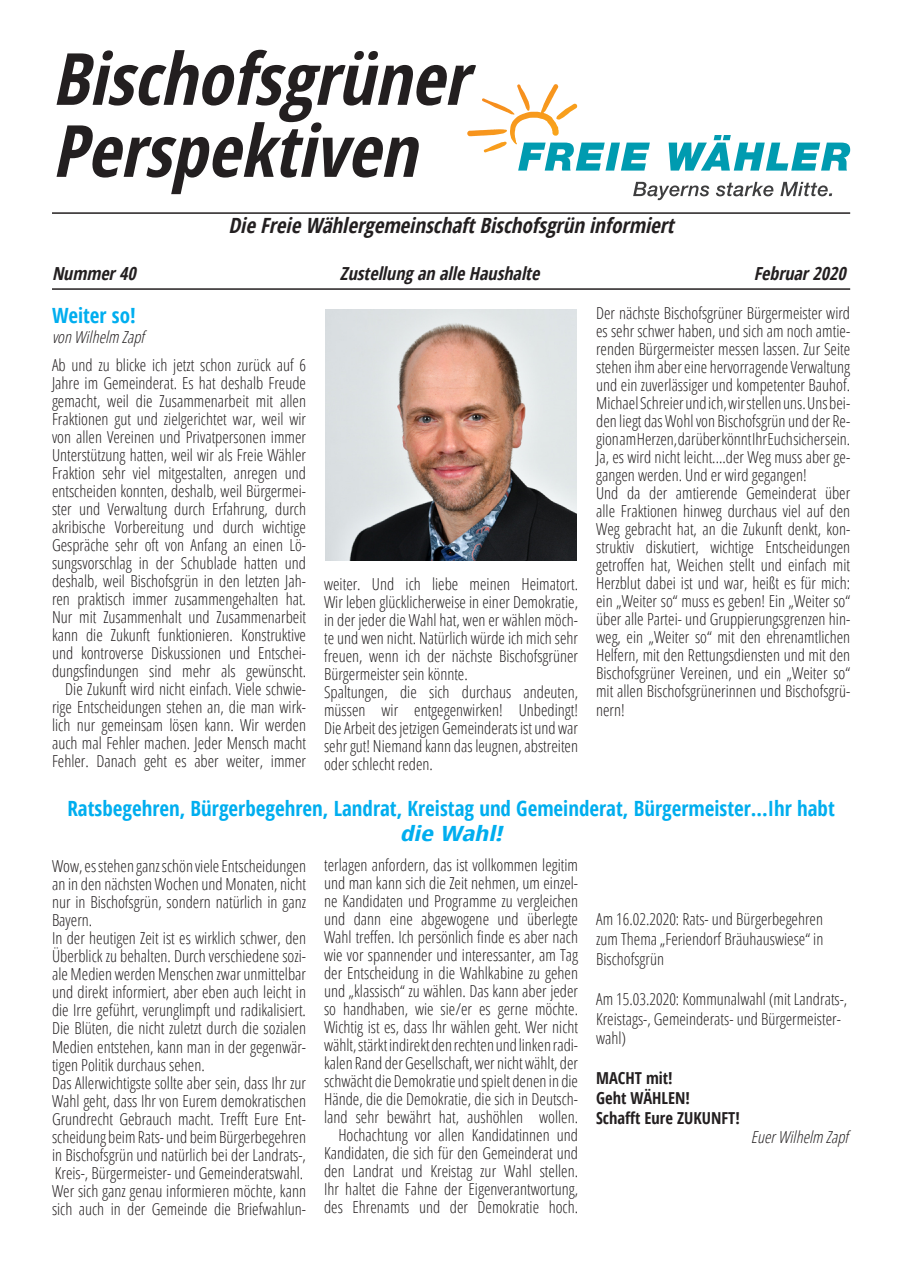
<style>
.page{position:relative;width:902px;height:1280px;background:#fff}
.page>*{position:absolute;margin:0;border:0;box-sizing:border-box;transform-origin:0 0}
.t1{font:italic 700 72px "Open Sans Condensed";color:#231f20}
.t2{font:700 21px "Open Sans Condensed";color:#00aeef}
.t3{font:italic 700 21px "Open Sans Condensed";color:#231f20}
.t4{font:italic 700 21px "Open Sans Condensed";color:#00aeef;scale:1.32 1}
.t5{font:italic 700 18px "Open Sans Condensed";color:#231f20}
.t6{font:300 16.5px/18px "Open Sans Condensed";color:#231f20;text-align:justify}
.t7{font:700 16.5px/19.8px "Open Sans Condensed";color:#231f20}
.t8{font:italic 300 16.5px "Open Sans Condensed";color:#231f20}
</style>
<div class="page">
<svg style="left:510px;top:84px;width:139px;height:87px"></svg>
<svg style="left:668px;top:135px;width:182px;height:36px"></svg>
<svg style="left:633px;top:182px;width:76px;height:18px"></svg>
<svg style="left:716px;top:182px;width:57px;height:14px"></svg>
<svg style="left:780px;top:182px;width:52px;height:14px"></svg>
<hr style="left:52px;top:212px;width:798px;height:2px;background:#231f20">
<hr style="left:52px;top:288px;width:798px;height:2px;background:#231f20">
<img style="left:325px;top:310px;width:251px;height:251px">
<p class="t1" style="left:52px;top:28px;width:438px">Bischofsgrüner</p>
<p class="t1" style="left:52px;top:100px;width:386px">Perspektiven</p>
<p class="t3" style="left:228px;top:211px;width:452px">DieFreieWählergemeinschaftBischofsgrüninformiert</p>
<p class="t5" style="left:52px;top:261px;width:90px">Nummer40</p>
<p class="t5" style="left:340px;top:261px;width:206px">ZustellunganalleHaushalte</p>
<p class="t5" style="left:753px;top:261px;width:99px">Februar2020</p>
<p class="t2" style="left:52px;top:301px;width:85px">Weiter so!</p>
<p class="t8" style="left:52px;top:325px;width:98px">vonWilhelm Zapf</p>
<p class="t6" style="left:52px;top:356px;width:255px;text-align:right">Ab und zu blicke ich jetzt schon zurück auf 6<br>Jahre im Gemeinderat. Es hat deshalb Freude gemacht, weil die Zusammenarbeit mit allen Fraktionen gut und zielgerichtet war, weil wir von allen Vereinen und Privatpersonen immer Unterstützung hatten, weil wir als Freie Wähler Fraktion sehr viel mitgestalten, anregen und entscheiden konnten, deshalb, weil Bürgermei&shy;ster und Verwaltung durch Erfahrung, durch akribische Vorbereitung und durch wichtige Gespräche sehr oft von Anfang an einen Lö&shy;sungsvorschlag in der Schublade hatten und deshalb, weil Bischofsgrün in den letzten Jah&shy;ren praktisch immer zusammengehalten hat.<br>Nur mit Zusammenhalt und Zusammenarbeit kann die Zukunft funktionieren. Konstruktive und kontroverse Diskussionen und Entschei&shy;dungsfindungen sind mehr als gewünscht.<br>Die Zukunft wird nicht einfach. Viele schwie&shy;rige Entscheidungen stehen an, die man wirk&shy;lich nur gemeinsam lösen kann. Wir werden auch mal Fehler machen. Jeder Mensch macht Fehler. Danach geht es aber weiter, immer</p>
<p class="t6" style="left:324px;top:574px;width:255px">weiter. Und ich liebe meinen Heimatort.<br>Wir leben glücklicherweise in einer Demokratie, in der jeder die Wahl hat, wen er wählen möch&shy;te und wen nicht. Natürlich würde ich mich sehr freuen, wenn ich der nächste Bischofsgrüner Bürgermeister sein könnte.</p>
<p class="t6" style="left:324px;top:682px;width:255px">Spaltungen, die sich durchaus andeuten, müssen wir entgegenwirken! Unbedingt!<br>Die Arbeit des jetzigen Gemeinderats ist und war sehr gut! Niemand kann das leugnen, abstreiten oder schlecht reden.</p>
<p class="t6" style="left:596px;top:303px;width:255px">Der nächste Bischofsgrüner Bürgermeister wird es sehr schwer haben, und sich am noch amtie&shy;renden Bürgermeister messen lassen. Zur Seite stehen ihm aber eine hervorragende Verwaltung und ein zuverlässiger und kompetenter Bauhof.<br>Michael Schreier und ich, wir stellen uns. Uns bei&shy;den liegt das Wohl von Bischofsgrün und der Re&shy;gion am Herzen, darüber könnt Ihr Euch sicher sein.<br>Ja, es wird nicht leicht....der Weg muss aber ge&shy;gangen werden. Und er wird gegangen!</p>
<p class="t6" style="left:596px;top:483px;width:255px">Und da der amtierende Gemeinderat über alle Fraktionen hinweg durchaus viel auf den Weg gebracht hat, an die Zukunft denkt, kon&shy;struktiv diskutiert, wichtige Entscheidungen getroffen hat, Weichen stellt und einfach mit Herzblut dabei ist und war, heißt es für mich: ein „Weiter so“ muss es geben! Ein „Weiter so“ über alle Partei- und Gruppierungsgrenzen hin&shy;weg, ein „Weiter so“ mit den ehrenamtlichen Helfern, mit den Rettungsdiensten und mit den Bischofsgrüner Vereinen, und ein „Weiter so“ mit allen Bischofsgrünerinnen und Bischofsgrü-</p>
<p class="t6" style="left:596px;top:701px;width:30px">nern!</p>
<p class="t2" style="left:67px;top:793px;width:769px">Ratsbegehren, Bürgerbegehren, Landrat, Kreistag und Gemeinderat, Bürgermeister...Ihr habt</p>
<p class="t4" style="left:399px;top:818px;width:84px">die Wahl!</p>
<p class="t6" style="left:324px;top:855px;width:255px;text-align:right">terlagen anfordern, das ist vollkommen legitim und man kann sich die Zeit nehmen, um einzel&shy;ne Kandidaten und Programme zu vergleichen und dann eine abgewogene und überlegte Wahl treffen. Ich persönlich finde es aber nach wie vor spannender und interessanter, am Tag der Entscheidung in die Wahlkabine zu gehen und „klassisch“ zu wählen. Das kann aber jeder so handhaben, wie sie/er es gerne möchte.<br>Wichtig ist es, dass Ihr wählen geht. Wer nicht wählt, stärkt indirekt den rechten und linken radi&shy;kalen Rand der Gesellschaft, wer nicht wählt, der schwächt die Demokratie und spielt denen in die Hände, die die Demokratie, die sich in Deutsch&shy;land sehr bewährt hat, aushöhlen wollen.<br>Hochachtung vor allen Kandidatinnen und Kandidaten, die sich für den Gemeinderat und den Landrat und Kreistag zur Wahl stellen.<br>Ihr haltet die Fahne der Eigenverantwortung, des Ehrenamts und der Demokratie hoch.</p>
<p class="t6" style="left:52px;top:857px;width:255px">Wow, es stehen ganz schön viele Entscheidungen an in den nächsten Wochen und Monaten, nicht nur in Bischofsgrün, sondern natürlich in ganz Bayern.</p>
<p class="t6" style="left:52px;top:929px;width:255px">In der heutigen Zeit ist es wirklich schwer, den Überblick zu behalten. Durch verschiedene sozi&shy;ale Medien werden Menschen zwar unmittelbar und direkt informiert, aber eben auch leicht in die Irre geführt, verunglimpft und radikalisiert.<br>Die Blüten, die nicht zuletzt durch die sozialen Medien entstehen, kann man in der gegenwär&shy;tigen Politik durchaus sehen.</p>
<p class="t6" style="left:52px;top:1073px;width:255px">Das Allerwichtigste sollte aber sein, dass Ihr zur Wahl geht, dass Ihr von Eurem demokratischen Grundrecht Gebrauch macht. Trefft Eure Ent&shy;scheidung beim Rats- und beim Bürgerbegehren in Bischofsgrün und natürlich bei der Landrats-, Kreis-, Bürgermeister- und Gemeinderatswahl.</p>
<p class="t6" style="left:52px;top:1181px;width:255px">Wer sich ganz genau informieren möchte, kann sich auch in der Gemeinde die Briefwahlun-</p>
<p class="t6" style="left:596px;top:909px;width:229px;line-height:19.8px">Am 16.02.2020: Rats- und Bürgerbegehren zum Thema „Feriendorf Bräuhauswiese“ in Bischofsgrün</p>
<p class="t6" style="left:596px;top:988px;width:253px;line-height:19.8px;text-align:left">Am 15.03.2020: Kommunalwahl (mit Landrats-,<br>Kreistags-, Gemeinderats- und Bürgermeister&shy;wahl)</p>
<p class="t7" style="left:596px;top:1068px;width:95px">MACHT mit!<br>Geht WÄHLEN!</p>
<p class="t7" style="left:596px;top:1107px;width:145px">Schafft Eure ZUKUNFT!</p>
<p class="t8" style="left:750px;top:1126px;width:103px">EuerWilhelm Zapf</p>
</div>
